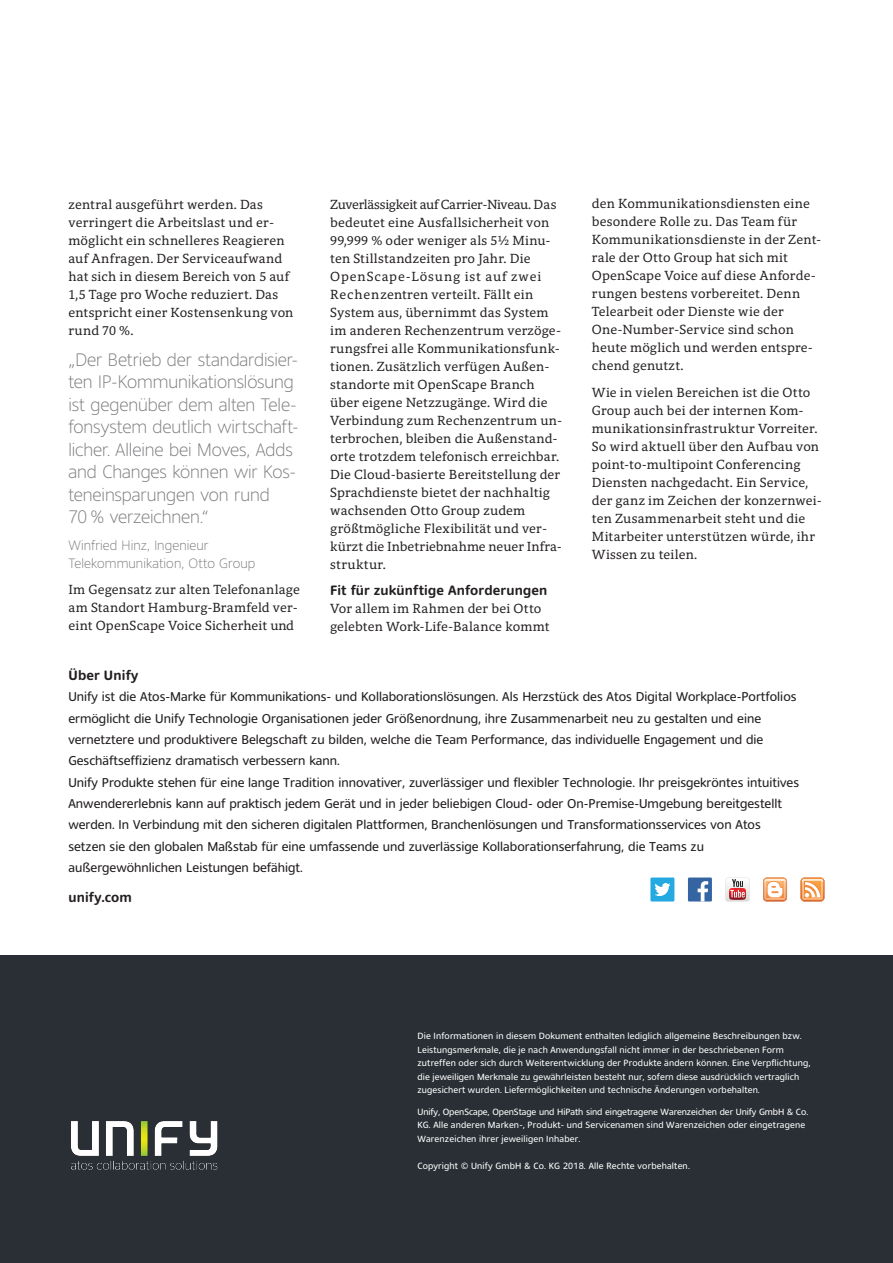
<style>
.page{position:relative;width:893px;height:1263px;background:#fff}
.page>*{position:absolute;margin:0;border:0;box-sizing:border-box;transform-origin:0 0}
.t1{font:300 18px/22.5px "Harmony Sans";letter-spacing:-.005em;color:#7c7b7f}
.t2{font:13.5px/18px "Harmony Serif";letter-spacing:.01em;color:#231f20}
.t3{font:300 13.5px/18px "Harmony Sans";letter-spacing:.01em;color:#7c7b7f}
.t4{font:700 13.5px "Harmony Sans";letter-spacing:.015em;color:#231f20}
.t5{font:12.75px/21.3px "Harmony Sans";color:#231f20}
.t6{font:9px/13.5px "Harmony Sans";letter-spacing:.02em;color:#fff}
</style>
<div class="page">
<div style="left:0;top:955px;width:893px;height:308px;background:#292f35"></div>
<svg style="left:763px;top:877px;width:24px;height:24px"></svg>
<svg style="left:800px;top:877px;width:24px;height:24px"></svg>
<div style="left:688px;top:877px;width:24px;height:24px;background:#3564a3"></div>
<svg style="left:698px;top:881px;width:10px;height:20px"></svg>
<svg style="left:725px;top:877px;width:25px;height:24px"></svg>
<div style="left:650px;top:877px;width:24px;height:24px;background:#24aae1"></div>
<svg style="left:654px;top:883px;width:16px;height:13px"></svg>
<img style="left:71px;top:1121px;width:147px;height:49px">
<p class="t2" style="left:68px;top:195px;width:227px">zentral ausgeführt werden. Das verringert die Arbeitslast und er&shy;möglicht ein schnelleres Reagieren auf Anfragen. Der Serviceaufwand hat sich in diesem Bereich von 5 auf<br>1,5 Tage pro Woche reduziert. Das entspricht einer Kostensenkung von rund 70 %.</p>
<h1 class="t1" style="left:68px;top:348px;width:232px">„Der Betrieb der standardisier&shy;ten IP-Kommunikationslösung ist gegenüber dem alten Tele&shy;fonsystem deutlich wirtschaft&shy;licher. Alleine bei Moves, Adds and Changes können wir Kos&shy;teneinsparungen von rund<br>70 % verzeichnen.“</h1>
<p class="t3" style="left:68px;top:536px;width:188px">Winfried Hinz, Ingenieur<br>Telekommunikation, Otto Group</p>
<p class="t2" style="left:68px;top:581px;width:233px">Im Gegensatz zur alten Telefonanlage am Standort Hamburg-Bramfeld ver&shy;eint OpenScape Voice Sicherheit und</p>
<p class="t2" style="left:330px;top:195px;width:234px">Zuverlässigkeit auf Carrier-Niveau. Das bedeutet eine Ausfallsicherheit von 99,999 % oder weniger als 5½ Minu&shy;ten Stillstandzeiten pro Jahr. Die OpenScape-Lösung ist auf zwei Rechenzentren verteilt. Fällt ein System aus, übernimmt das System im anderen Rechenzentrum verzöge&shy;rungsfrei alle Kommunikationsfunk&shy;tionen. Zusätzlich verfügen Außen&shy;standorte mit OpenScape Branch über eigene Netzzugänge. Wird die Verbindung zum Rechenzentrum un&shy;terbrochen, bleiben die Außenstand&shy;orte trotzdem telefonisch erreichbar.<br>Die Cloud-basierte Bereitstellung der Sprachdienste bietet der nachhaltig wachsenden Otto Group zudem größtmögliche Flexibilität und ver&shy;kürzt die Inbetriebnahme neuer Infra&shy;struktur.</p>
<p class="t4" style="left:330px;top:582px;width:219px">Fit für zukünftige Anforderungen</p>
<p class="t2" style="left:330px;top:599px;width:221px">Vor allem im Rahmen der bei Otto gelebten Work-Life-Balance kommt</p>
<p class="t2" style="left:592px;top:195px;width:231px">den Kommunikationsdiensten eine besondere Rolle zu. Das Team für<br>Kommunikationsdienste in der Zent&shy;rale der Otto Group hat sich mit<br>OpenScape Voice auf diese Anforde&shy;rungen bestens vorbereitet. Denn<br>Telearbeit oder Dienste wie der<br>One-Number-Service sind schon heute möglich und werden entspre&shy;chend genutzt.</p>
<p class="t2" style="left:592px;top:383px;width:232px">Wie in vielen Bereichen ist die Otto Group auch bei der internen Kom&shy;munikationsinfrastruktur Vorreiter.<br>So wird aktuell über den Aufbau von point-to-multipoint Conferencing Diensten nachgedacht. Ein Service, der ganz im Zeichen der konzernwei&shy;ten Zusammenarbeit steht und die Mitarbeiter unterstützen würde, ihr Wissen zu teilen.</p>
<p class="t4" style="left:68px;top:666px;width:71px">Über Unify</p>
<p class="t5" style="left:68px;top:686px;width:732px">Unify ist die Atos-Marke für Kommunikations- und Kollaborationslösungen. Als Herzstück des Atos Digital Workplace-Portfolios ermöglicht die Unify Technologie Organisationen jeder Größenordnung, ihre Zusammenarbeit neu zu gestalten und eine vernetztere und produktivere Belegschaft zu bilden, welche die Team Performance, das individuelle Engagement und die Geschäftseffizienz dramatisch verbessern kann.<br>Unify Produkte stehen für eine lange Tradition innovativer, zuverlässiger und flexibler Technologie. Ihr preisgekröntes intuitives Anwendererlebnis kann auf praktisch jedem Gerät und in jeder beliebigen Cloud- oder On-Premise-Umgebung bereitgestellt werden. In Verbindung mit den sicheren digitalen Plattformen, Branchenlösungen und Transformationsservices von Atos setzen sie den globalen Maßstab für eine umfassende und zuverlässige Kollaborationserfahrung, die Teams zu außergewöhnlichen Leistungen befähigt.</p>
<p class="t4" style="left:68px;top:888px;width:65px">unify.com</p>
<p class="t6" style="left:417px;top:1029px;width:395px">Die Informationen in diesem Dokument enthalten lediglich allgemeine Beschreibungen bzw.<br>Leistungsmerkmale, die je nach Anwendungsfall nicht immer in der beschriebenen Form zutreffen oder sich durch Weiterentwicklung der Produkte ändern können. Eine Verpflichtung, die jeweiligen Merkmale zu gewährleisten besteht nur, sofern diese ausdrücklich vertraglich zugesichert wurden. Liefermöglichkeiten und technische Änderungen vorbehalten.</p>
<p class="t6" style="left:417px;top:1105px;width:392px">Unify, OpenScape, OpenStage und HiPath sind eingetragene Warenzeichen der Unify GmbH &amp; Co.<br>KG. Alle anderen Marken-, Produkt- und Servicenamen sind Warenzeichen oder eingetragene<br>Warenzeichen ihrer jeweiligen Inhaber.</p>
<p class="t6" style="left:417px;top:1159px;width:274px">Copyright © Unify GmbH &amp; Co. KG 2018. Alle Rechte vorbehalten.</p>
</div>
